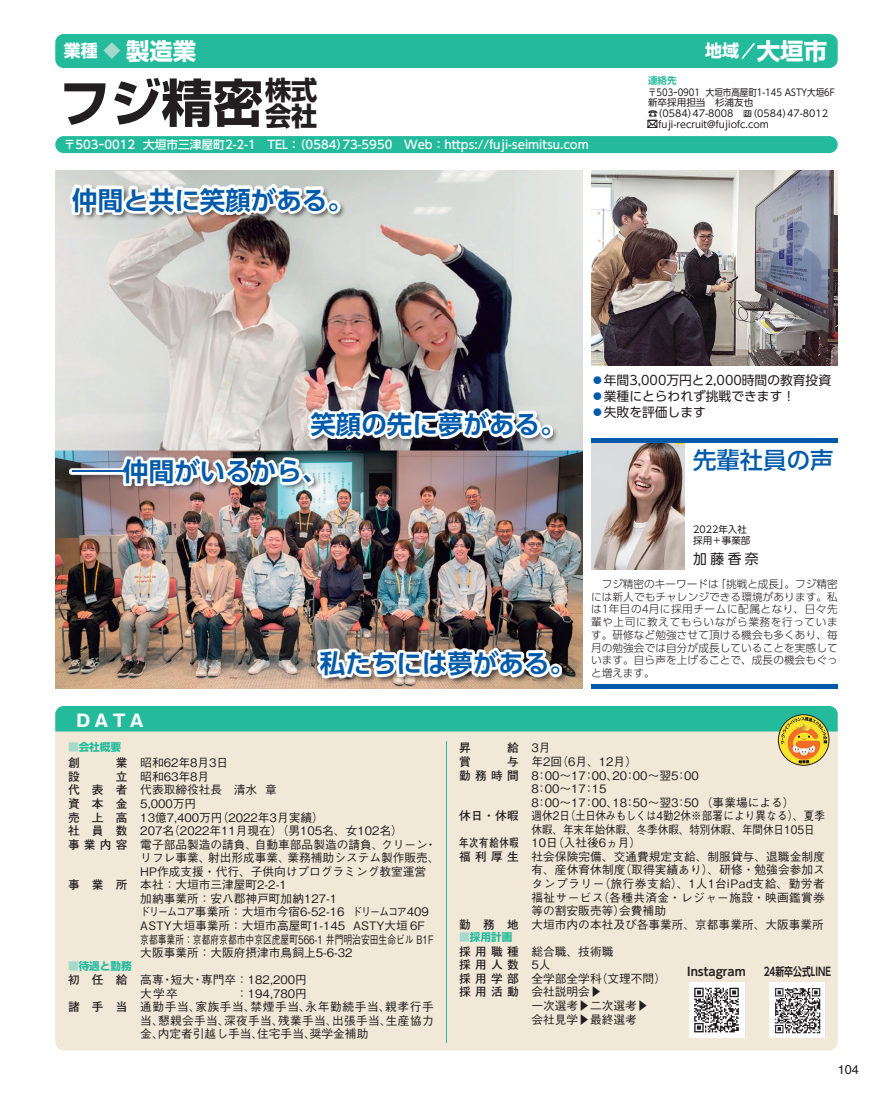
<style>
.page{position:relative;width:893px;height:1093px;background:#fff}
.page>*{position:absolute;margin:0;border:0;box-sizing:border-box;transform-origin:0 0}
.t1{font:700 51px "Shin Go Pro";color:#231f20}
.t2{font:700 26.25px "Shin Go Pro";color:#231f20}
.t3{font:700 25.5px/46.8px "UD Shin Go Pro De";color:#015aaa}
.t4{font:700 23.4px "Shin Go Pro";color:#fff}
.t5{font:500 23.4px "UD Shin Go Pro";color:#015aaa}
.t6{font:700 16.95px "Shin Go Pro";color:#fff}
.t7{font:700 16.95px "Gothic MB101 Pro";color:#fff}
.t8{font:13.8px "UD Shin Go Pro";color:#231f20}
.t9{font:12.75px/15.9px "UD Shin Go Pro";color:#231f20}
.t10{font:12.75px "Helvetica";color:#231f20}
.t11{font:500 11.7px/13.5px "Gothic BBB Pro";color:#231f20}
.t12{font:500 11.7px/13.5px "Gothic BBB Pro";letter-spacing:.03em;color:#231f20}
.t13{font:500 11.7px "UD Shin Go Pro";color:#fff}
.t14{font:700 11.7px/13.5px "Futo Go B101 Pro";letter-spacing:.365em;color:#231f20;text-align:justify}
.t15{font:700 11.7px/13.5px "Futo Go B101 Pro";letter-spacing:.075em;color:#231f20;scale:.8 1}
.t16{font:700 11.7px "UD Shin Go Pro De";color:#231f20;scale:.76 1}
.t17{font:700 11.7px "UD Shin Go Pro De";color:#231f20}
.t18{font:300 10.65px/12.8px "UD Shin Go Pro";letter-spacing:.01em;color:#231f20;text-align:justify}
.t19{font:700 10.65px "Shin Go Pro";color:#24bb9d}
.t20{font:9.6px/11.7px "UD Shin Go Pro";color:#231f20}
.t21{font:9.6px "UD Shin Go Pro";color:#231f20;scale:.89 1}
.t22{font:700 9.6px "UD Shin Go Pro De";color:#24bb9d}
.s1{font-size:16.95px}
.s2{font-size:16.95px;color:#a6d9ca}
.s3{font-size:23.4px}
.s4{font-family:"Tokusyukigou"}
.s5{color:#015aaa}
.s6{color:#a6d9ca}
</style>
<div class="page">
<img style="left:591px;top:170px;width:247px;height:196px">
<img style="left:591px;top:442px;width:94px;height:128px">
<img style="left:55px;top:170px;width:528px;height:519px">
<div style="left:55px;top:34px;width:783px;height:34px;background:#24bb9d;border-radius:9px"></div>
<div style="left:55px;top:706px;width:783px;height:344px;background:#f1e8d7;border-radius:9px"></div>
<div style="left:55px;top:706px;width:783px;height:25px;background:#24bb9d"></div>
<div style="left:689px;top:982px;width:55px;height:55px;background:#fff"></div>
<svg style="left:694px;top:988px;width:45px;height:44px"></svg>
<div style="left:770px;top:982px;width:55px;height:55px;background:#fff"></div>
<img style="left:774px;top:988px;width:47px;height:46px">
<hr style="left:446px;top:741px;width:1px;height:302px;background:#24bb9d">
<div style="left:55px;top:136px;width:783px;height:17px;background:#24bb9d;border-radius:9px"></div>
<svg style="left:647px;top:120px;width:11px;height:8px"></svg>
<div style="left:70px;top:184px;width:277px;height:37px;background:#231f20;opacity:.75"></div>
<svg style="left:70px;top:184px;width:270px;height:31px"></svg>
<div style="left:308px;top:408px;width:251px;height:38px;background:#231f20;opacity:.75"></div>
<svg style="left:308px;top:408px;width:245px;height:31px"></svg>
<div style="left:69px;top:455px;width:252px;height:37px;background:#231f20;opacity:.75"></div>
<img style="left:69px;top:455px;width:245px;height:31px">
<div style="left:317px;top:647px;width:252px;height:38px;background:#231f20;opacity:.75"></div>
<svg style="left:318px;top:648px;width:244px;height:30px"></svg>
<hr style="left:591px;top:685px;width:247px;height:4px;background:#015aaa">
<hr style="left:591px;top:438px;width:247px;height:4px;background:#015aaa">
<img style="left:778px;top:715px;width:51px;height:50px;border-radius:25px">
<div style="left:778px;top:714px;width:51px;height:51px;border:1px solid #231f20;border-radius:50%"></div>
<h3 class="t4" style="left:64px;top:32px;width:134px"><span class="s1">業種</span> <span class="s2">◆</span> 製造業</h3>
<h3 class="t6" style="left:705px;top:38px;width:124px">地域／<span class="s3">大垣市</span></h3>
<h1 class="t1" style="left:60px;top:62px;width:259px">フジ精密<sup>株式</sup></h1>
<h2 class="t2" style="left:265px;top:95px;width:54px">会社</h2>
<p class="t13" style="left:64px;top:135px;width:526px">〒503ｰ0012 大垣市三津屋町2-2-1　TEL：（0584）73-5950 Web：https://fuji-seimitsu.com</p>
<h3 class="t3" style="left:72px;top:176px;width:282px">仲間と共に笑顔がある。</h3>
<p class="t22" style="left:648px;top:72px;width:30px">連絡先</p>
<p class="t21" style="left:648px;top:84px;width:212px">〒503ｰ0901 大垣市高屋町1-145 ASTY大垣6F</p>
<p class="t20" style="left:648px;top:96px;width:107px">新卒採用担当　杉浦友也</p>
<p class="t20" style="left:648px;top:107px;width:182px"><span class="s4">1</span>（0584）47-8008 <span class="s4">5</span>（0584）47-8012</p>
<p class="t20" style="left:658px;top:118px;width:112px">fuji-recruit@fujiofc.com</p>
<h3 class="t3" style="left:72px;top:400px;width:495px;text-indent:238px">笑顔の先に夢がある。─仲間がいるから、</h3>
<h3 class="t7" style="left:77px;top:707px;width:69px">DATA</h3>
<h3 class="t3" style="left:320px;top:639px;width:257px">私たちには夢がある。</h3>
<p class="t9" style="left:591px;top:372px;width:242px"><span class="s5">◦</span>年間3,000万円と2,000時間の教育投資<span class="s5">◦</span>業種にとらわれず挑戦できます！<br><span class="s5">◦</span>失敗を評価します</p>
<h3 class="t5" style="left:693px;top:441px;width:142px">先輩社員の声</h3>
<p class="t20" style="left:693px;top:523px;width:59px">2022年入社採用＋事業部</p>
<p class="t8" style="left:693px;top:547px;width:67px">加藤香奈</p>
<p class="t18" style="left:591px;top:577px;width:248px">　フジ精密のキーワードは「挑戦と成長」。フジ精密には新人でもチャレンジできる環境があります。私は1年目の4月に採用チームに配属となり、日々先輩や上司に教えてもらいながら業務を行っています。研修など勉強させて頂ける機会も多くあり、毎月の勉強会では自分が成長していることを実感しています。自ら声を上げることで、成長の機会もぐっと増えます。</p>
<p class="t19" style="left:68px;top:739px;width:55px"><span class="s6">■</span>会社概要</p>
<p class="t14" style="left:68px;top:754px;width:13px">創</p>
<p class="t14" style="left:116px;top:754px;width:13px">業</p>
<p class="t14" style="left:68px;top:768px;width:13px">設</p>
<p class="t14" style="left:68px;top:768px;width:61px;text-indent:48px">立代表者資本金売上高社員数事業内容</p>
<p class="t14" style="left:68px;top:876px;width:61px">事業所</p>
<p class="t19" style="left:68px;top:957px;width:65px"><span class="s6">■</span>待遇と勤務</p>
<p class="t14" style="left:68px;top:971px;width:61px">初任給</p>
<p class="t14" style="left:68px;top:998px;width:61px">諸手当</p>
<p class="t11" style="left:140px;top:755px;width:301px">昭和62年8月3日<br>昭和63年8月<br>代表取締役社長　清水 章<br>5,000万円<br>13億7,400万円（2022年3月実績）<br>207名（2022年11月現在）（男105名、女102名）<br>電子部品製造の請負、自動車部品製造の請負、クリーン・リフレ事業、射出形成事業、業務補助システム製作販売、<br>HP作成支援・代行、子供向けプログラミング教室運営本社：大垣市三津屋町2-2-1<br>加納事業所：安八郡神戸町加納127-1<br>ドリームコア事業所：大垣市今宿6-52-16 ドリームコア409<br>ASTY大垣事業所：大垣市高屋町1-145 ASTY大垣 6F<br>京都事業所：京都府京都市中京区虎屋町566-1 井門明治安田生命ビル B1F大阪事業所：大阪府摂津市鳥飼上5-6-32</p>
<p class="t12" style="left:140px;top:971px;width:295px">高専・短大・専門卒：182,200円<br>大学卒　　　　　：194,780円<br>通勤手当、家族手当、禁煙手当、永年勤続手当、親孝行手当、懇親会手当、深夜手当、残業手当、出張手当、生産協力金、内定者引越し手当、住宅手当、奨学金補助</p>
<p class="t14" style="left:459px;top:740px;width:13px">昇</p>
<p class="t14" style="left:507px;top:740px;width:13px">給</p>
<p class="t14" style="left:459px;top:753px;width:13px">賞</p>
<p class="t14" style="left:459px;top:753px;width:61px;text-align:right">与<br>勤務時間</p>
<p class="t14" style="left:459px;top:807px;width:61px">休日・休暇</p>
<p class="t15" style="left:459px;top:834px;width:76px">年次有給休暇福利厚生</p>
<p class="t14" style="left:459px;top:916px;width:61px">勤務地</p>
<p class="t19" style="left:459px;top:929px;width:55px"><span class="s6">■</span>採用計画</p>
<p class="t14" style="left:459px;top:943px;width:61px">採用職種採用人数採用学部採用活動</p>
<p class="t11" style="left:531px;top:740px;width:295px">3月<br>年2回（6月、12月）<br>8：00～17：00、20：00～翌5：00<br>8：00～17：15<br>8：00～17：00、18：50～翌3：50 （事業場による）<br>週休2日（土日休みもしくは4勤2休※部署により異なる）、夏季休暇、年末年始休暇、冬季休暇、特別休暇、年間休日105日<br>10日（入社後6ヵ月）<br>社会保険完備、交通費規定支給、制服貸与、退職金制度有、産休育休制度（取得実績あり）、研修・勉強会参加スタンプラリー（旅行券支給）、1人1台iPad支給、勤労者福祉サービス（各種共済金・レジャー施設・映画鑑賞券等の割安販売等）会費補助<br>大垣市内の本社及び各事業所、京都事業所、大阪事業所</p>
<p class="t11" style="left:531px;top:943px;width:136px">総合職、技術職<br>5人<br>全学部全学科（文理不問）会社説明会▶<br>一次選考▶二次選考▶<br>会社見学▶最終選考</p>
<p class="t17" style="left:687px;top:962px;width:60px">Instagram</p>
<p class="t16" style="left:764px;top:962px;width:90px">24新卒公式LINE</p>
<p class="t10" style="left:838px;top:1060px;width:23px">104</p>
</div>
